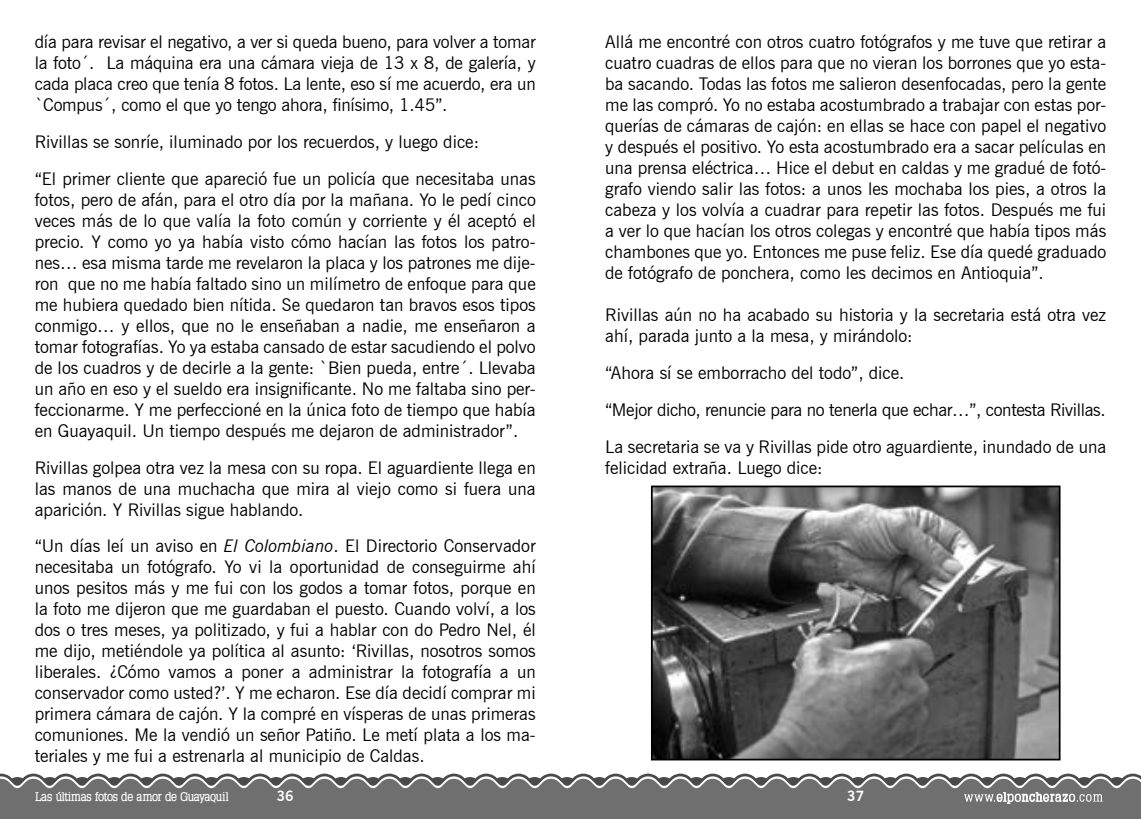
<style>
.page{position:relative;width:1141px;height:819px;background:#fff}
.page>*{position:absolute;margin:0;border:0;box-sizing:border-box;transform-origin:0 0}
.t1{font:17.5px/21px "News Gothic BT";color:#000;text-align:justify}
.t2{font:700 14px "News Gothic BT";color:#fff}
.t3{font:700 12.25px "Typo Latinserif";letter-spacing:-.03em;color:#fff}
.s1{font-style:italic}
</style>
<div class="page">
<svg style="left:0;top:773px;width:1141px;height:5px"></svg>
<svg style="left:0;top:778px;width:1141px;height:41px;background:#757474"></svg>
<svg style="left:964px;top:791px;width:139px;height:12px"></svg>
<img style="left:654px;top:488px;width:403px;height:269px">
<div style="left:651px;top:485px;width:409px;height:275px;border:2px solid #000"></div>
<p class="t1" style="left:35px;top:31px;width:503px">día para revisar el negativo, a ver si queda bueno, para volver a tomar la foto´. La máquina era una cámara vieja de 13 x 8, de galería, y cada placa creo que tenía 8 fotos. La lente, eso sí me acuerdo, era un `Compus´, como el que yo tengo ahora, finísimo, 1.45”.</p>
<p class="t1" style="left:35px;top:123px;width:503px;line-height:36.8px">Rivillas se sonríe, iluminado por los recuerdos, y luego dice:<br>“El primer cliente que apareció fue un policía que necesitaba unas</p>
<p class="t1" style="left:35px;top:189px;width:503px">fotos, pero de afán, para el otro día por la mañana. Yo le pedí cinco veces más de lo que valía la foto común y corriente y él aceptó el precio. Y como yo ya había visto cómo hacían las fotos los patro&shy;nes… esa misma tarde me revelaron la placa y los patrones me dije&shy;ron que no me había faltado sino un milímetro de enfoque para que me hubiera quedado bien nítida. Se quedaron tan bravos esos tipos conmigo… y ellos, que no le enseñaban a nadie, me enseñaron a tomar fotografías. Yo ya estaba cansado de estar sacudiendo el polvo de los cuadros y de decirle a la gente: `Bien pueda, entre´. Llevaba un año en eso y el sueldo era insignificante. No me faltaba sino per&shy;feccionarme. Y me perfeccioné en la única foto de tiempo que había en Guayaquil. Un tiempo después me dejaron de administrador”.</p>
<p class="t1" style="left:35px;top:456px;width:503px">Rivillas golpea otra vez la mesa con su ropa. El aguardiente llega en las manos de una muchacha que mira al viejo como si fuera una aparición. Y Rivillas sigue hablando.</p>
<p class="t1" style="left:35px;top:535px;width:503px">“Un días leí un aviso en <span class="s1">El Colombiano</span>. El Directorio Conservador necesitaba un fotógrafo. Yo vi la oportunidad de conseguirme ahí unos pesitos más y me fui con los godos a tomar fotos, porque en la foto me dijeron que me guardaban el puesto. Cuando volví, a los dos o tres meses, ya politizado, y fui a hablar con do Pedro Nel, él me dijo, metiéndole ya política al asunto: ‘Rivillas, nosotros somos liberales. ¿Cómo vamos a poner a administrar la fotografía a un conservador como usted?’. Y me echaron. Ese día decidí comprar mi primera cámara de cajón. Y la compré en vísperas de unas primeras comuniones. Me la vendió un señor Patiño. Le metí plata a los ma&shy;teriales y me fui a estrenarla al municipio de Caldas.</p>
<p class="t3" style="left:35px;top:789px;width:195px">Las últimas fotos de amor de Guayaquil</p>
<p class="t1" style="left:605px;top:31px;width:503px">Allá me encontré con otros cuatro fotógrafos y me tuve que retirar a cuatro cuadras de ellos para que no vieran los borrones que yo esta&shy;ba sacando. Todas las fotos me salieron desenfocadas, pero la gente me las compró. Yo no estaba acostumbrado a trabajar con estas por&shy;querías de cámaras de cajón: en ellas se hace con papel el negativo y después el positivo. Yo esta acostumbrado era a sacar películas en una prensa eléctrica… Hice el debut en caldas y me gradué de fotó&shy;grafo viendo salir las fotos: a unos les mochaba los pies, a otros la cabeza y los volvía a cuadrar para repetir las fotos. Después me fui a ver lo que hacían los otros colegas y encontré que había tipos más chambones que yo. Entonces me puse feliz. Ese día quedé graduado de fotógrafo de ponchera, como les decimos en Antioquia”.</p>
<p class="t1" style="left:605px;top:304px;width:503px">Rivillas aún no ha acabado su historia y la secretaria está otra vez ahí, parada junto a la mesa, y mirándolo:</p>
<p class="t1" style="left:605px;top:354px;width:503px;line-height:36.8px;text-align:left">“Ahora sí se emborracho del todo”, dice.<br>“Mejor dicho, renuncie para no tenerla que echar…”, contesta Rivillas.<br>La secretaria se va y Rivillas pide otro aguardiente, inundado de una</p>
<p class="t1" style="left:605px;top:456px;width:219px">felicidad extraña. Luego dice:</p>
<p class="t2" style="left:277px;top:787px;width:18px">36</p>
<p class="t2" style="left:847px;top:787px;width:18px">37</p>
</div>
